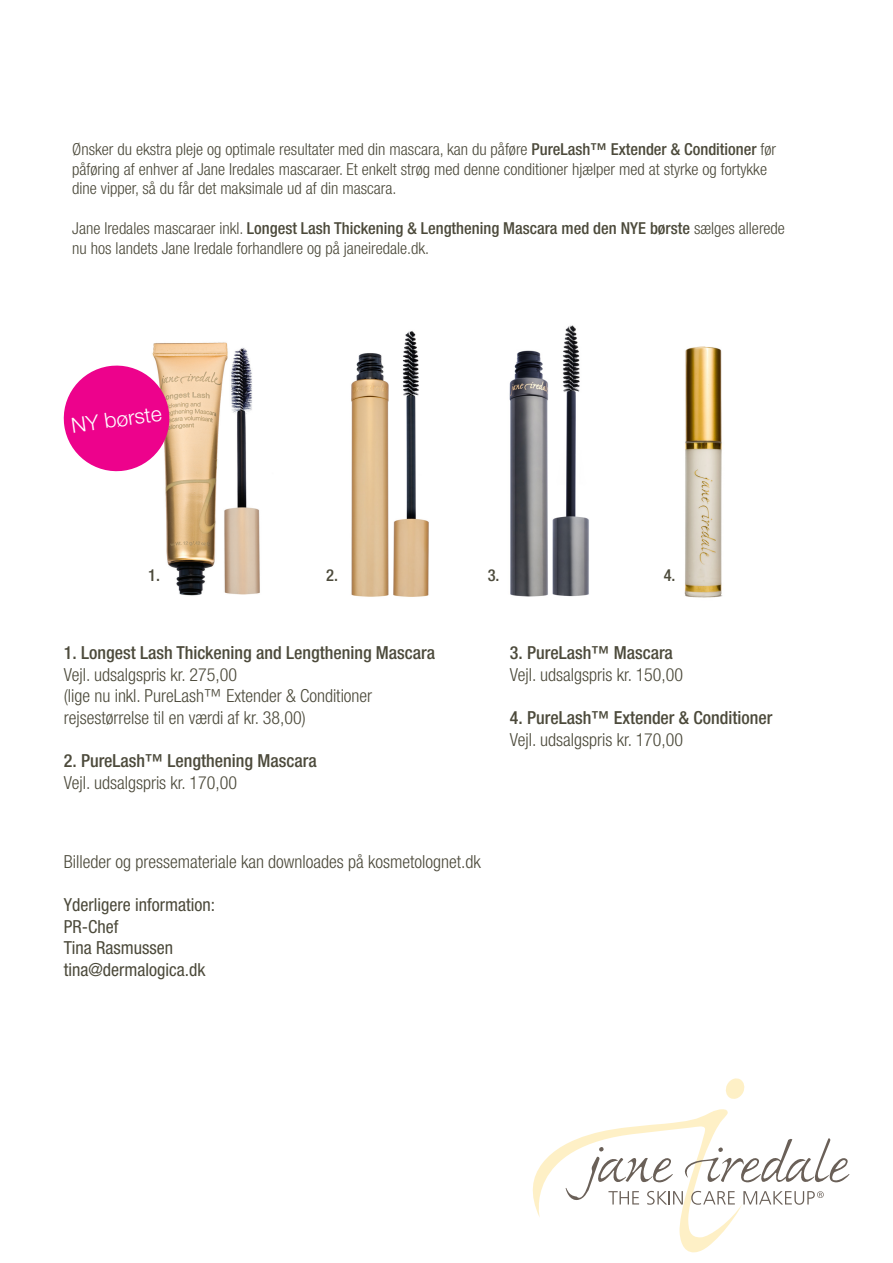
<style>
.page{position:relative;width:893px;height:1263px;background:#fff}
.page>*{position:absolute;margin:0;border:0;box-sizing:border-box;transform-origin:0 0}
.t1{font:300 21px "Helvetica Neue LT Std";color:#fff}
.t2{font:500 condensed 18px/21.6px "Helvetica Neue LT Std";color:#4c4a3b}
.t3{font:300 condensed 18px/21.6px "Helvetica Neue LT Std";color:#4c4a3b}
.t4{font:condensed 18px "Helvetica Neue LT Std";color:#4c4a3b}
.t5{font:300 condensed 16.5px/19.8px "Helvetica Neue LT Std";color:#4c4a3b}
.t6{font:500 condensed 16.5px "Helvetica Neue LT Std";color:#4c4a3b}
.s1{font-weight:500}
.s2{font-weight:300}
</style>
<div class="page">
<img style="left:152px;top:342px;width:108px;height:254px">
<img style="left:351px;top:331px;width:78px;height:266px">
<img style="left:509px;top:350px;width:39px;height:247px">
<img style="left:552px;top:325px;width:37px;height:272px">
<img style="left:684px;top:346px;width:39px;height:252px">
<svg style="left:63px;top:362px;width:110px;height:113px"></svg>
<svg style="left:533px;top:1078px;width:316px;height:174px"></svg>
<p class="t5" style="left:72px;top:139px;width:705px">Ønsker du ekstra pleje og optimale resultater med din mascara, kan du påføre <span class="s1">PureLash™ Extender &amp; Conditioner</span> før påføring af enhver af Jane Iredales mascaraer. Et enkelt strøg med denne conditioner hjælper med at styrke og fortykke dine vipper, så du får det maksimale ud af din mascara.</p>
<p class="t5" style="left:72px;top:218px;width:714px">Jane Iredales mascaraer inkl. <span class="s1">Longest Lash Thickening &amp; Lengthening Mascara med den NYE børste</span> sælges allerede nu hos landets Jane Iredale forhandlere og på janeiredale.dk.</p>
<p class="t1" style="left:70px;top:413px;width:93px;rotate:-8deg">NY børste</p>
<p class="t6" style="left:148px;top:565px;width:13px">1.</p>
<p class="t6" style="left:326px;top:565px;width:13px">2.</p>
<p class="t6" style="left:488px;top:565px;width:13px">3.</p>
<p class="t6" style="left:664px;top:565px;width:13px">4.</p>
<p class="t2" style="left:64px;top:642px;width:373px">1. Longest Lash Thickening and Lengthening Mascara<br><span class="s2">Vejl. udsalgspris kr. 275,00</span></p>
<p class="t3" style="left:64px;top:685px;width:310px">(lige nu inkl. PureLash™ Extender &amp; Conditioner rejsestørrelse til en værdi af kr. 38,00)</p>
<p class="t2" style="left:64px;top:750px;width:254px">2. PureLash™ Lengthening Mascara<br><span class="s2">Vejl. udsalgspris kr. 170,00</span></p>
<p class="t3" style="left:64px;top:851px;width:419px">Billeder og pressemateriale kan downloades på kosmetolognet.dk</p>
<p class="t4" style="left:64px;top:894px;width:153px">Yderligere information:</p>
<p class="t4" style="left:64px;top:916px;width:56px">PR-Chef</p>
<p class="t4" style="left:64px;top:937px;width:111px">Tina Rasmussen</p>
<p class="t4" style="left:64px;top:959px;width:143px">tina@dermalogica.dk</p>
<p class="t3" style="left:510px;top:642px;width:175px"><span class="s1">3. PureLash™ Mascara<br></span>Vejl. udsalgspris kr. 150,00</p>
<p class="t2" style="left:510px;top:707px;width:264px">4. PureLash™ Extender &amp; Conditioner<br><span class="s2">Vejl. udsalgspris kr. 170,00</span></p>
</div>
